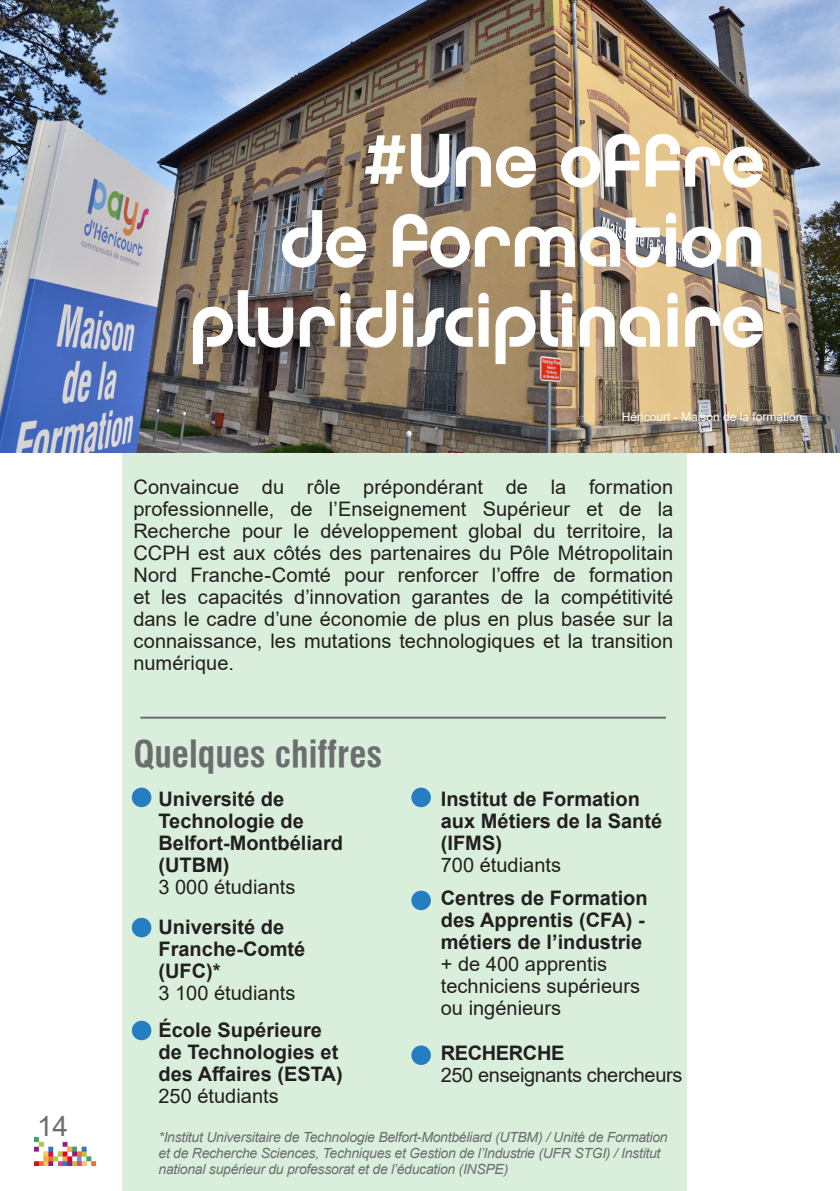
<style>
.page{position:relative;width:840px;height:1191px;background:#fff}
.page>*{position:absolute;margin:0;border:0;box-sizing:border-box;transform-origin:0 0}
.t1{font:76px/80px "Chalet Tokyo";letter-spacing:-.02em;color:#fff;text-align:right}
._10_RAISONS_Raison_n{font:36px "Swiss 721 Bold Condensed BT";color:#6c6d70}
.t2{font:28px "Arial";color:#6c6d70}
.t3{font:20px/22px "Arial";color:#231f20;text-align:justify}
.t4{font:700 20px "Arial";color:#231f20}
.t5{font:20px "Arial";letter-spacing:-.02em;color:#231f20}
.t6{font:700 20px "Arial";letter-spacing:-.02em;color:#231f20}
.t7{font:italic 14px/16px "Arial";letter-spacing:-.02em;color:#6c6d70}
.t8{font:12px "Arial";color:#fff}
.s1{font-size:78px}
</style>
<div class="page">
<img style="left:34px;top:1137px;width:61px;height:28px">
<div style="left:122px;top:360px;width:564px;height:831px;background:#d9efdb"></div>
<img style="left:0;top:0;width:839px;height:452px">
<hr style="left:140px;top:716px;width:525px;height:2px;background:#6c6d70">
<div style="left:132px;top:787px;width:19px;height:20px;background:#267ec2;border-radius:50%"></div>
<div style="left:132px;top:917px;width:19px;height:20px;background:#267ec2;border-radius:50%"></div>
<div style="left:132px;top:1020px;width:19px;height:20px;background:#267ec2;border-radius:50%"></div>
<div style="left:411px;top:787px;width:19px;height:20px;background:#267ec2;border-radius:50%"></div>
<div style="left:411px;top:890px;width:19px;height:20px;background:#267ec2;border-radius:50%"></div>
<div style="left:411px;top:1045px;width:19px;height:20px;background:#267ec2;border-radius:50%"></div>
<h3 class="t2" style="left:37px;top:1106px;width:33px">14</h3>
<p class="t1" style="left:189px;top:119px;width:577px"><span class="s1">#</span>Une offre<br>de formation pluridisciplinaire</p>
<p class="t8" style="left:621px;top:408px;width:182px">Héricourt - Maison de la formation</p>
<p class="t3" style="left:133px;top:475px;width:541px">Convaincue du rôle prépondérant de la formation professionnelle, de l’Enseignement Supérieur et de la Recherche pour le développement global du territoire, la CCPH est aux côtés des partenaires du Pôle Métropolitain Nord Franche-Comté pour renforcer l’offre de formation et les capacités d’innovation garantes de la compétitivité dans le cadre d’une économie de plus en plus basée sur la connaissance, les mutations technologiques et la transition numérique.</p>
<p class="_10_RAISONS_Raison_n" style="left:133px;top:732px;width:250px">Quelques chiffres</p>
<p class="t4" style="left:158px;top:784px;width:127px">Université de</p>
<p class="t4" style="left:158px;top:806px;width:147px">Technologie de</p>
<p class="t4" style="left:158px;top:828px;width:186px">Belfort-Montbéliard</p>
<p class="t4" style="left:158px;top:850px;width:73px">(UTBM)</p>
<p class="t3" style="left:158px;top:875px;width:138px">3 000 étudiants</p>
<p class="t4" style="left:158px;top:912px;width:127px">Université de</p>
<p class="t4" style="left:158px;top:934px;width:148px">Franche-Comté</p>
<p class="t4" style="left:158px;top:956px;width:64px">(UFC)*</p>
<p class="t3" style="left:158px;top:981px;width:138px">3 100 étudiants</p>
<p class="t4" style="left:158px;top:1016px;width:165px">École Supérieure</p>
<p class="t4" style="left:158px;top:1038px;width:181px">de Technologies et</p>
<p class="t4" style="left:158px;top:1060px;width:185px">des Affaires (ESTA)</p>
<p class="t3" style="left:158px;top:1085px;width:122px">250 étudiants</p>
<p class="t4" style="left:440px;top:784px;width:200px">Institut de Formation</p>
<p class="t4" style="left:440px;top:806px;width:223px">aux Métiers de la Santé</p>
<p class="t4" style="left:440px;top:828px;width:63px">(IFMS)</p>
<p class="t3" style="left:440px;top:853px;width:122px">700 étudiants</p>
<p class="t4" style="left:440px;top:884px;width:208px">Centres de Formation</p>
<p class="t4" style="left:440px;top:906px;width:205px">des Apprentis (CFA) -</p>
<p class="t4" style="left:440px;top:928px;width:203px">métiers de l’industrie</p>
<p class="t3" style="left:440px;top:953px;width:200px">+ de 400 apprentis techniciens supérieurs</p>
<p class="t3" style="left:440px;top:997px;width:122px">ou ingénieurs</p>
<p class="t6" style="left:440px;top:1039px;width:125px">RECHERCHE</p>
<p class="t5" style="left:440px;top:1061px;width:243px">250 enseignants chercheurs</p>
<p class="t7" style="left:158px;top:1128px;width:510px">*Institut Universitaire de Technologie Belfort-Montbéliard (UTBM) / Unité de Formation et de Recherche Sciences, Techniques et Gestion de l’Industrie (UFR STGI) / Institut national supérieur du professorat et de l’éducation (INSPE)</p>
</div>
